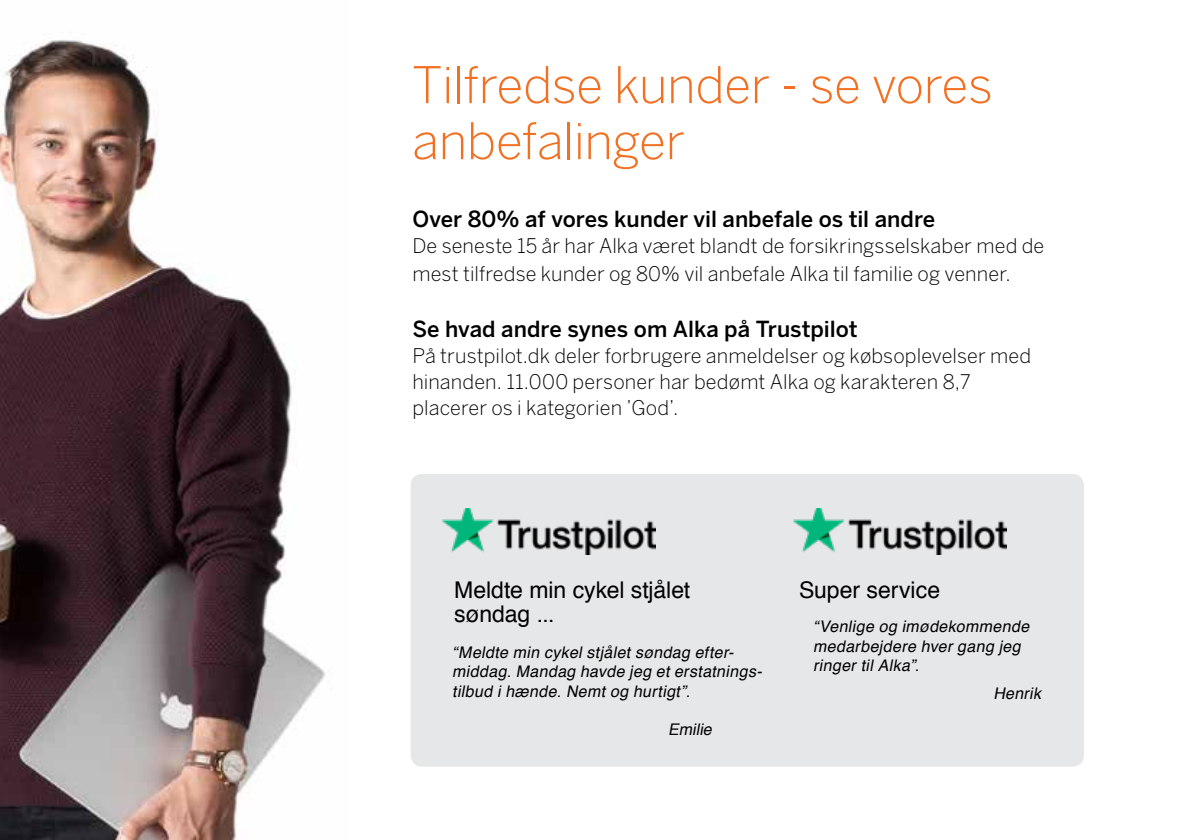
<style>
.page{position:relative;width:1191px;height:840px;background:#fff}
.page>*{position:absolute;margin:0;border:0;box-sizing:border-box;transform-origin:0 0}
.t1{font:300 50px/56px "Benton Sans";letter-spacing:-.01em;color:#f36f21}
.t2{font:23px/24px "Helvetica";letter-spacing:-.005em;color:#000}
.t3{font:500 22px "Benton Sans";color:#000}
.t4{font:300 20px/26px "Benton Sans";letter-spacing:.005em;color:#000}
.t5{font:italic 16px/19.2px "Helvetica";color:#000}
</style>
<div class="page">
<img style="left:0;top:40px;width:326px;height:799px">
<div style="left:411px;top:473px;width:673px;height:293px;background:#e6e7e8;border-radius:11px"></div>
<img style="left:442px;top:508px;width:213px;height:45px">
<img style="left:793px;top:508px;width:213px;height:45px">
<h1 class="t1" style="left:412px;top:56px;width:582px">Tilfredse kunder - se vores anbefalinger</h1>
<p class="t3" style="left:412px;top:206px;width:524px">Over 80% af vores kunder vil anbefale os til andre</p>
<p class="t4" style="left:412px;top:232px;width:633px;line-height:27.8px">De seneste 15 år har Alka været blandt de forsikringsselskaber med de mest tilfredse kunder og 80% vil anbefale Alka til familie og venner.</p>
<p class="t3" style="left:412px;top:316px;width:447px">Se hvad andre synes om Alka på Trustpilot</p>
<p class="t4" style="left:412px;top:342px;width:620px">På trustpilot.dk deler forbrugere anmeldelser og købsoplevelser med hinanden. 11.000 personer har bedømt Alka og karakteren 8,7 placerer os i kategorien ’God’.</p>
<p class="t2" style="left:454px;top:578px;width:238px">Meldte min cykel stjålet søndag ...</p>
<p class="t2" style="left:799px;top:578px;width:143px">Super service</p>
<p class="t5" style="left:452px;top:643px;width:316px">“Meldte min cykelstjåletsøndag efter&shy;middag.Mandag havde jeg eterstatnings&shy;tilbud ihænde.Nemtog hurtigt”.</p>
<p class="t5" style="left:668px;top:719px;width:50px">Emilie</p>
<p class="t5" style="left:813px;top:617px;width:222px">“Venlige og imødekommende medarbejdere hvergang jeg ringertilAlka”.</p>
<p class="t5" style="left:993px;top:684px;width:54px">Henrik</p>
</div>
